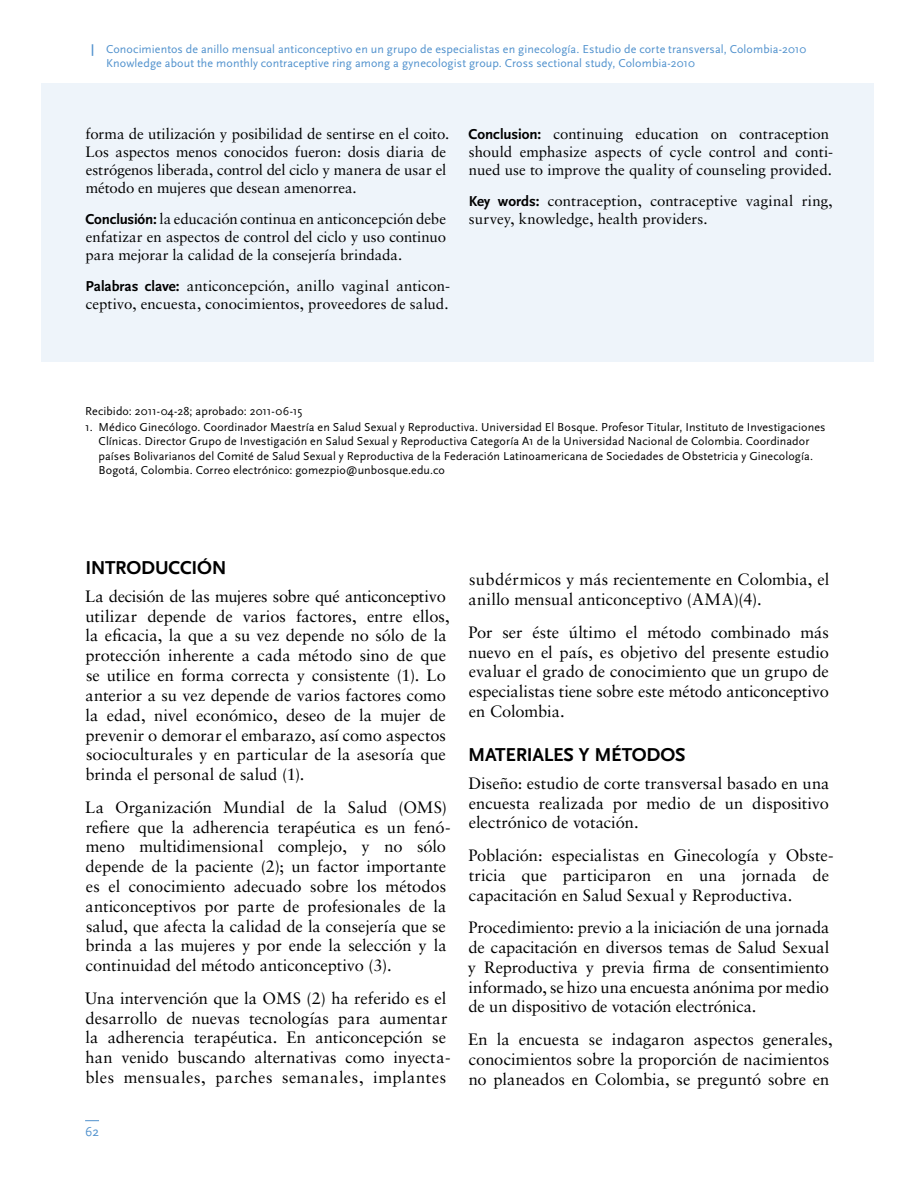
<style>
.page{position:relative;width:915px;height:1191px;background:#fff}
.page>*{position:absolute;margin:0;border:0;box-sizing:border-box;transform-origin:0 0}
.t1{font:19.5px "Scala Sans Bold LF";letter-spacing:-.015em;color:#000}
.t2{font:16.5px/19.8px "Sabon LT Std";color:#000}
.t3{font:15px/18px "Sabon LT Std";color:#000}
.t4{font:13.5px "Scala Sans";color:#5091cd}
.t5{font:12px/14.4px "Scala Sans";letter-spacing:.01em;color:#000}
.t6{font:12px/14.4px "Scala Sans";letter-spacing:.01em;color:#5091cd}
.s1{font-family:"Scala Sans Bold LF"}
</style>
<div class="page">
<svg style="left:85px;top:1120px;width:14px;height:1px"></svg>
<div style="left:41px;top:84px;width:832px;height:278px;background:#eef4fa"></div>
<p class="t6" style="left:106px;top:42px;width:701px;text-indent:-15px"><span class="s1">|</span> Conocimientos de anillo mensual anticonceptivo en un grupo de especialistas en ginecología. Estudio de corte transversal, Colombia-2010<br>Knowledge about the monthly contraceptive ring among a gynecologist group. Cross sectional study, Colombia-2010</p>
<p class="t3" style="left:85px;top:125px;width:365px">forma de utilización y posibilidad de sentirse en el coito.<br>Los aspectos menos conocidos fueron: dosis diaria de estrógenos liberada, control del ciclo y manera de usar el método en mujeres que desean amenorrea.</p>
<p class="t3" style="left:85px;top:209px;width:362px;text-align:justify"><span class="s1">Conclusión:</span> la educación continua en anticoncepción debe enfatizar en aspectos de control del ciclo y uso continuo para mejorar la calidad de la consejería brindada.</p>
<p class="t3" style="left:85px;top:276px;width:366px"><span class="s1">Palabras clave:</span> anticoncepción, anillo vaginal anticon&shy;ceptivo, encuesta, conocimientos, proveedores de salud.</p>
<p class="t3" style="left:468px;top:125px;width:366px"><span class="s1">Conclusion:</span> continuing education on contraception should emphasize aspects of cycle control and conti&shy;nued use to improve the quality of counseling provided.</p>
<p class="t3" style="left:468px;top:191px;width:365px"><span class="s1">Key words:</span> contraception, contraceptive vaginal ring, survey, knowledge, health providers.</p>
<p class="t5" style="left:85px;top:403px;width:219px">Recibido: 2011-04-28; aprobado: 2011-06-15</p>
<p class="t5" style="left:99px;top:420px;width:728px;text-indent:-14px">1. Médico Ginecólogo. Coordinador Maestría en Salud Sexual y Reproductiva. Universidad El Bosque. Profesor Titular, Instituto de Investigaciones Clínicas. Director Grupo de Investigación en Salud Sexual y Reproductiva Categoría A1 de la Universidad Nacional de Colombia. Coordinador países Bolivarianos del Comité de Salud Sexual y Reproductiva de la Federación Latinoamericana de Sociedades de Obstetricia y Ginecología.<br>Bogotá, Colombia. Correo electrónico: gomezpio@unbosque.edu.co</p>
<p class="t1" style="left:85px;top:557px;width:143px">INTRODUCCIÓN</p>
<p class="t2" style="left:85px;top:586px;width:366px">La decisión de las mujeres sobre qué anticonceptivo utilizar depende de varios factores, entre ellos, la eficacia, la que a su vez depende no sólo de la protección inherente a cada método sino de que se utilice en forma correcta y consistente (1). Lo anterior a su vez depende de varios factores como la edad, nivel económico, deseo de la mujer de prevenir o demorar el embarazo, así como aspectos socioculturales y en particular de la asesoría que brinda el personal de salud (1).</p>
<p class="t2" style="left:85px;top:797px;width:366px">La Organización Mundial de la Salud (OMS) refiere que la adherencia terapéutica es un fenó&shy;meno multidimensional complejo, y no sólo depende de la paciente (2); un factor importante es el conocimiento adecuado sobre los métodos anticonceptivos por parte de profesionales de la salud, que afecta la calidad de la consejería que se brinda a las mujeres y por ende la selección y la continuidad del método anticonceptivo (3).</p>
<p class="t2" style="left:85px;top:988px;width:367px">Una intervención que la OMS (2) ha referido es el desarrollo de nuevas tecnologías para aumentar la adherencia terapéutica. En anticoncepción se han venido buscando alternativas como inyecta&shy;bles mensuales, parches semanales, implantes</p>
<p class="t4" style="left:85px;top:1124px;width:15px">62</p>
<p class="t2" style="left:468px;top:569px;width:362px">subdérmicos y más recientemente en Colombia, el anillo mensual anticonceptivo (AMA)(4).</p>
<p class="t2" style="left:468px;top:622px;width:362px;text-align:justify">Por ser éste último el método combinado más nuevo en el país, es objetivo del presente estudio evaluar el grado de conocimiento que un grupo de especialistas tiene sobre este método anticonceptivo en Colombia.</p>
<p class="t1" style="left:468px;top:743px;width:219px">MATERIALES Y MÉTODOS</p>
<p class="t2" style="left:468px;top:773px;width:362px;text-align:justify">Diseño: estudio de corte transversal basado en una encuesta realizada por medio de un dispositivo electrónico de votación.</p>
<p class="t2" style="left:468px;top:845px;width:366px">Población: especialistas en Ginecología y Obste&shy;tricia que participaron en una jornada de capacitación en Salud Sexual y Reproductiva.</p>
<p class="t2" style="left:468px;top:917px;width:363px;text-align:justify">Procedimiento: previo a la iniciación de una jornada de capacitación en diversos temas de Salud Sexual y Reproductiva y previa firma de consentimiento informado, se hizo una encuesta anónima por medio de un dispositivo de votación electrónica.</p>
<p class="t2" style="left:468px;top:1029px;width:366px">En la encuesta se indagaron aspectos generales, conocimientos sobre la proporción de nacimientos no planeados en Colombia, se preguntó sobre en</p>
</div>
